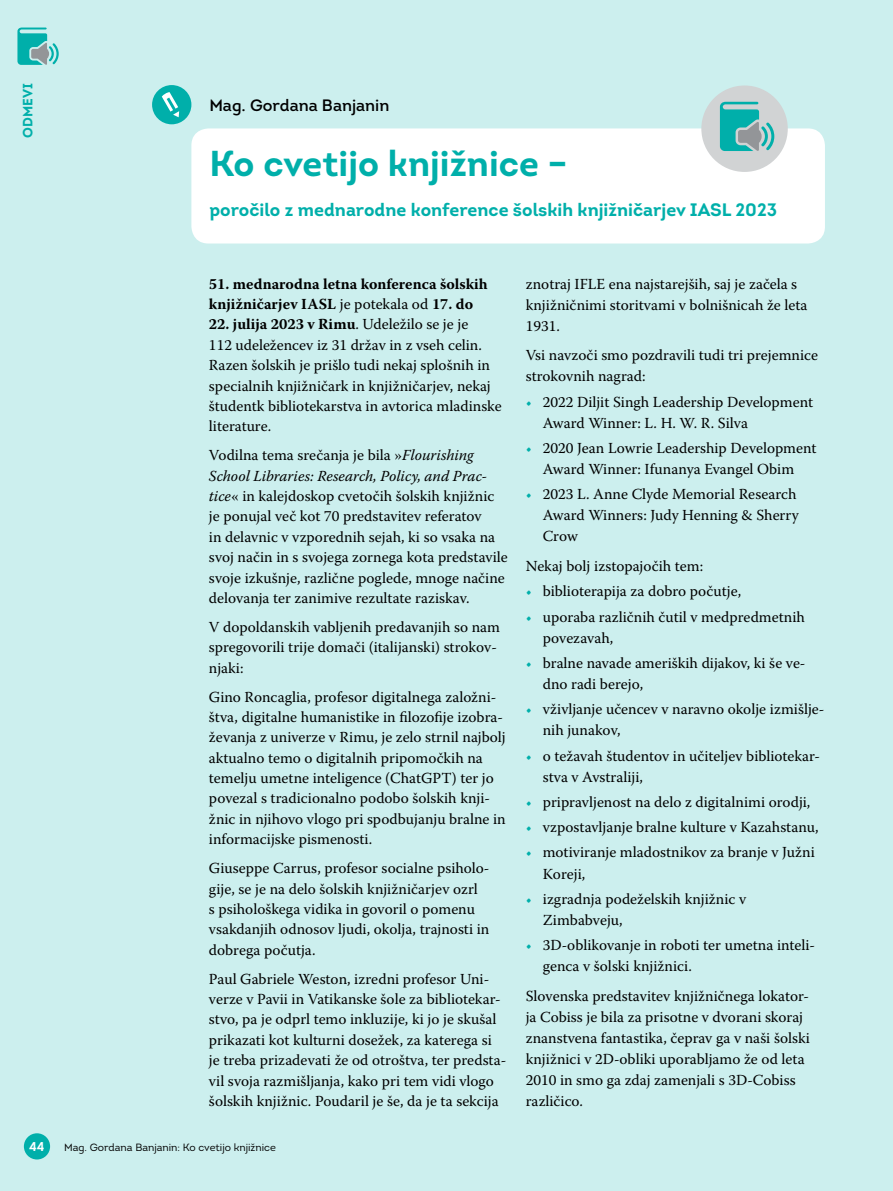
<style>
.page{position:relative;width:893px;height:1191px;background:#ccefee}
.page>*{position:absolute;margin:0;border:0;box-sizing:border-box;transform-origin:0 0}
.t1{font:700 36px "Intro";color:#00afaa}
.t2{font:700 18px "Intro";color:#00afaa}
.t3{font:16.5px "Intro";color:#000}
.t4{font:15.3px/20.4px "Warnock Pro";color:#000}
.t5{font:700 15.3px/20.4px "Warnock Pro";color:#000}
.t6{font:700 13.5px "Intro";color:#00afaa}
.t7{font:700 12.75px "Intro";color:#fff}
.t8{font:10.5px "Intro";color:#000}
.s1{font-weight:400}
.s2{font-weight:700}
.s3{font-style:italic}
.s4{color:#00afaa}
</style>
<div class="page">
<svg style="left:17px;top:28px;width:42px;height:37px"></svg>
<div style="left:24px;top:1133px;width:26px;height:26px;background:#00afaa;border-radius:50%"></div>
<div style="left:191px;top:128px;width:634px;height:115px;background:#fff;border-radius:17px"></div>
<div style="left:152px;top:85px;width:39px;height:39px;background:#00afaa;border-radius:50%"></div>
<svg style="left:162px;top:92px;width:17px;height:25px"></svg>
<div style="left:701px;top:85px;width:87px;height:87px;background:#d1d3d4;border-radius:50%"></div>
<svg style="left:720px;top:102px;width:54px;height:49px"></svg>
<p class="t6" style="left:19px;top:138px;width:56px;rotate:-90deg">ODMEVI</p>
<p class="t3" style="left:209px;top:95px;width:182px">Mag. Gordana Banjanin</p>
<h1 class="t1" style="left:209px;top:140px;width:359px">Ko cvetijo knjižnice –</h1>
<p class="t2" style="left:209px;top:198px;width:569px">poročilo z mednarodne konference šolskih knjižničarjev IASL 2023</p>
<p class="t5" style="left:209px;top:273px;width:280px">51. mednarodna letna konferenca šolskih knjižničarjev IASL <span class="s1">je potekala od</span> 17. do</p>
<p class="t4" style="left:209px;top:314px;width:294px"><span class="s2">22. julija 2023 v Rimu</span>. Udeležilo se je je<br>112 udeležencev iz 31 držav in z vseh celin.<br>Razen šolskih je prišlo tudi nekaj splošnih in specialnih knjižničark in knjižničarjev, nekaj študentk bibliotekarstva in avtorica mladinske literature.</p>
<p class="t4" style="left:209px;top:445px;width:300px">Vodilna tema srečanja je bila »<span class="s3">Flourishing School Libraries: Research, Policy, and Prac&shy;tice</span>« in kalejdoskop cvetočih šolskih knjižnic je ponujal več kot 70 predstavitev referatov<br>in delavnic v vzporednih sejah, ki so vsaka na svoj način in s svojega zornega kota predstavile svoje izkušnje, različne poglede, mnoge načine delovanja ter zanimive rezultate raziskav.</p>
<p class="t4" style="left:209px;top:616px;width:293px">V dopoldanskih vabljenih predavanjih so nam spregovorili trije domači (italijanski) strokov&shy;njaki:</p>
<p class="t4" style="left:209px;top:686px;width:298px">Gino Roncaglia, profesor digitalnega založni&shy;štva, digitalne humanistike in filozofije izobra&shy;ževanja z univerze v Rimu, je zelo strnil najbolj aktualno temo o digitalnih pripomočkih na temelju umetne inteligence (ChatGPT) ter jo povezal s tradicionalno podobo šolskih knji&shy;žnic in njihovo vlogo pri spodbujanju bralne in informacijske pismenosti.</p>
<p class="t4" style="left:209px;top:857px;width:282px">Giuseppe Carrus, profesor socialne psiholo&shy;gije, se je na delo šolskih knjižničarjev ozrl<br>s psihološkega vidika in govoril o pomenu vsakdanjih odnosov ljudi, okolja, trajnosti in dobrega počutja.</p>
<p class="t4" style="left:209px;top:968px;width:299px">Paul Gabriele Weston, izredni profesor Uni&shy;verze v Pavii in Vatikanske šole za bibliotekar&shy;stvo, pa je odprl temo inkluzije, ki jo je skušal prikazati kot kulturni dosežek, za katerega si je treba prizadevati že od otroštva, ter predsta&shy;vil svoja razmišljanja, kako pri tem vidi vlogo šolskih knjižnic. Poudaril je še, da je ta sekcija</p>
<p class="t4" style="left:526px;top:273px;width:283px;line-height:21px">znotraj IFLE ena najstarejših, saj je začela s knjižničnimi storitvami v bolnišnicah že leta<br>1931.</p>
<p class="t4" style="left:526px;top:344px;width:294px;line-height:21px">Vsi navzoči smo pozdravili tudi tri prejemnice strokovnih nagrad:</p>
<p class="t4" style="left:543px;top:391px;width:272px;line-height:21px;text-indent:-17px"><span class="s4">•</span> 2022 Diljit Singh Leadership Development<br>Award Winner: L. H. W. R. Silva</p>
<p class="t4" style="left:526px;top:437px;width:292px;line-height:21px;text-align:center"><span class="s4">•</span> 2020 Jean Lowrie Leadership Development<br>Award Winner: Ifunanya Evangel Obim</p>
<p class="t4" style="left:543px;top:483px;width:258px;line-height:21px;text-indent:-17px"><span class="s4">•</span> 2023 L. Anne Clyde Memorial Research<br>Award Winners: Judy Henning &amp; Sherry<br>Crow</p>
<p class="t4" style="left:526px;top:555px;width:179px">Nekaj bolj izstopajočih tem:</p>
<p class="t4" style="left:526px;top:581px;width:217px"><span class="s4">•</span> biblioterapija za dobro počutje,</p>
<p class="t4" style="left:543px;top:606px;width:264px;line-height:21px;text-indent:-17px"><span class="s4">•</span> uporaba različnih čutil v medpredmetnih povezavah,</p>
<p class="t4" style="left:543px;top:652px;width:264px;line-height:21px;text-indent:-17px"><span class="s4">•</span> bralne navade ameriških dijakov, ki še ve&shy;dno radi berejo,</p>
<p class="t4" style="left:543px;top:698px;width:283px;line-height:21px;text-indent:-17px"><span class="s4">•</span> vživljanje učencev v naravno okolje izmišlje&shy;nih junakov,</p>
<p class="t4" style="left:543px;top:744px;width:279px;line-height:21px;text-indent:-17px"><span class="s4">•</span> o težavah študentov in učiteljev bibliotekar&shy;stva v Avstraliji,</p>
<p class="t4" style="left:526px;top:791px;width:286px"><span class="s4">•</span> pripravljenost na delo z digitalnimi orodji,</p>
<p class="t4" style="left:526px;top:816px;width:294px"><span class="s4">•</span> vzpostavljanje bralne kulture v Kazahstanu,</p>
<p class="t4" style="left:543px;top:841px;width:274px;line-height:21px;text-indent:-17px"><span class="s4">•</span> motiviranje mladostnikov za branje v Južni<br>Koreji,</p>
<p class="t4" style="left:543px;top:888px;width:205px;line-height:21px;text-indent:-17px"><span class="s4">•</span> izgradnja podeželskih knjižnic v<br>Zimbabveju,</p>
<p class="t4" style="left:543px;top:934px;width:274px;line-height:21px;text-indent:-17px"><span class="s4">•</span> 3D-oblikovanje in roboti ter umetna inteli&shy;genca v šolski knjižnici.</p>
<p class="t4" style="left:526px;top:985px;width:286px;line-height:21px">Slovenska predstavitev knjižničnega lokator&shy;ja Cobiss je bila za prisotne v dvorani skoraj znanstvena fantastika, čeprav ga v naši šolski knjižnici v 2D-obliki uporabljamo že od leta 2010 in smo ga zdaj zamenjali s 3D-Cobiss različico.</p>
<p class="t7" style="left:29px;top:1137px;width:17px">44</p>
<p class="t8" style="left:64px;top:1140px;width:213px">Mag. Gordana Banjanin: Ko cvetijo knjižnice</p>
</div>
